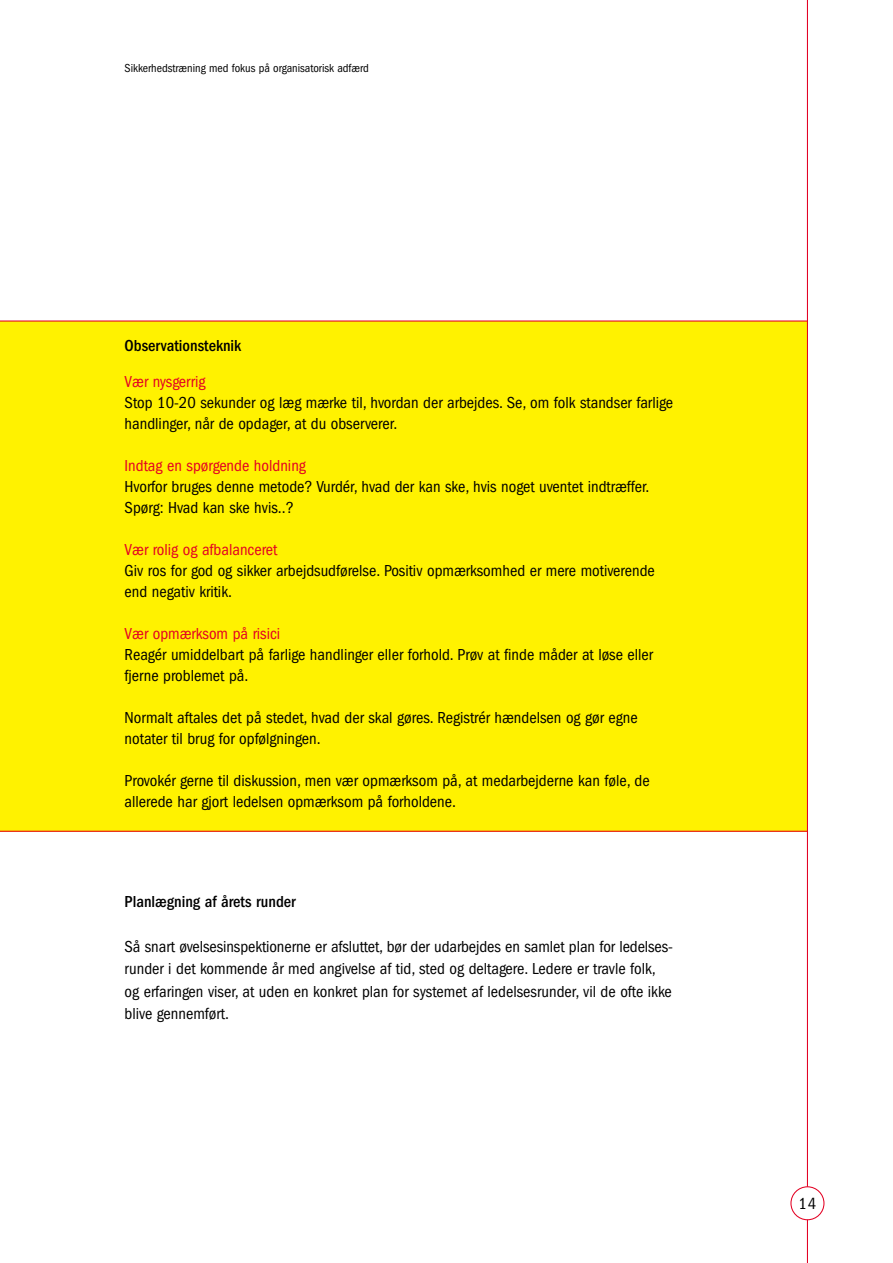
<style>
.page{position:relative;width:893px;height:1263px;background:#fff}
.page>*{position:absolute;margin:0;border:0;box-sizing:border-box;transform-origin:0 0}
.t1{font:condensed 16.5px/21px "Franklin Gothic";color:#000}
.t2{font:condensed 16.5px "Franklin Gothic";color:#e30023}
.t3{font:500 condensed 16.5px "Franklin Gothic";color:#000}
.t4{font:condensed 12px "Franklin Gothic";color:#000}
</style>
<div class="page">
<div style="left:0;top:321px;width:807px;height:510px;background:#fff200"></div>
<hr style="left:0;top:321px;width:807px;height:1px;background:#e30023">
<hr style="left:0;top:831px;width:807px;height:1px;background:#e30023">
<hr style="left:806px;top:0;width:2px;height:1263px;background:#e30023">
<div style="left:791px;top:1187px;width:33px;height:33px;background:#fff;border-radius:50%"></div>
<div style="left:790px;top:1186px;width:34px;height:34px;border:1px solid #e30023;border-radius:50%"></div>
<p class="t4" style="left:125px;top:64px;width:246px">Sikkerhedstræning med fokus på organisatorisk adfærd</p>
<p class="t3" style="left:125px;top:340px;width:118px">Observationsteknik</p>
<p class="t2" style="left:125px;top:376px;width:82px">Vær nysgerrig</p>
<p class="t1" style="left:125px;top:393px;width:550px">Stop 10-20 sekunder og læg mærke til, hvordan der arbejdes. Se, om folk standser farlige handlinger, når de opdager, at du observerer.</p>
<p class="t2" style="left:125px;top:460px;width:183px">Indtag en spørgende holdning</p>
<p class="t1" style="left:125px;top:477px;width:526px">Hvorfor bruges denne metode? Vurdér, hvad der kan ske, hvis noget uventet indtræffer.<br>Spørg: Hvad kan ske hvis..?</p>
<p class="t2" style="left:125px;top:544px;width:154px">Vær rolig og afbalanceret</p>
<p class="t1" style="left:125px;top:561px;width:531px">Giv ros for god og sikker arbejdsudførelse. Positiv opmærksomhed er mere motiverende end negativ kritik.</p>
<p class="t2" style="left:125px;top:628px;width:157px">Vær opmærksom på risici</p>
<p class="t1" style="left:125px;top:645px;width:530px">Reagér umiddelbart på farlige handlinger eller forhold. Prøv at finde måder at løse eller fjerne problemet på.</p>
<p class="t1" style="left:125px;top:708px;width:514px">Normalt aftales det på stedet, hvad der skal gøres. Registrér hændelsen og gør egne notater til brug for opfølgningen.</p>
<p class="t1" style="left:125px;top:771px;width:526px">Provokér gerne til diskussion, men vær opmærksom på, at medarbejderne kan føle, de allerede har gjort ledelsen opmærksom på forholdene.</p>
<p class="t3" style="left:125px;top:896px;width:173px">Planlægning af årets runder</p>
<p class="t1" style="left:125px;top:937px;width:550px;line-height:22.5px">Så snart øvelsesinspektionerne er afsluttet, bør der udarbejdes en samlet plan for ledelses&shy;runder i det kommende år med angivelse af tid, sted og deltagere. Ledere er travle folk, og erfaringen viser, at uden en konkret plan for systemet af ledelsesrunder, vil de ofte ikke blive gennemført.</p>
<p class="t1" style="left:798px;top:1194px;width:19px">14</p>
</div>
